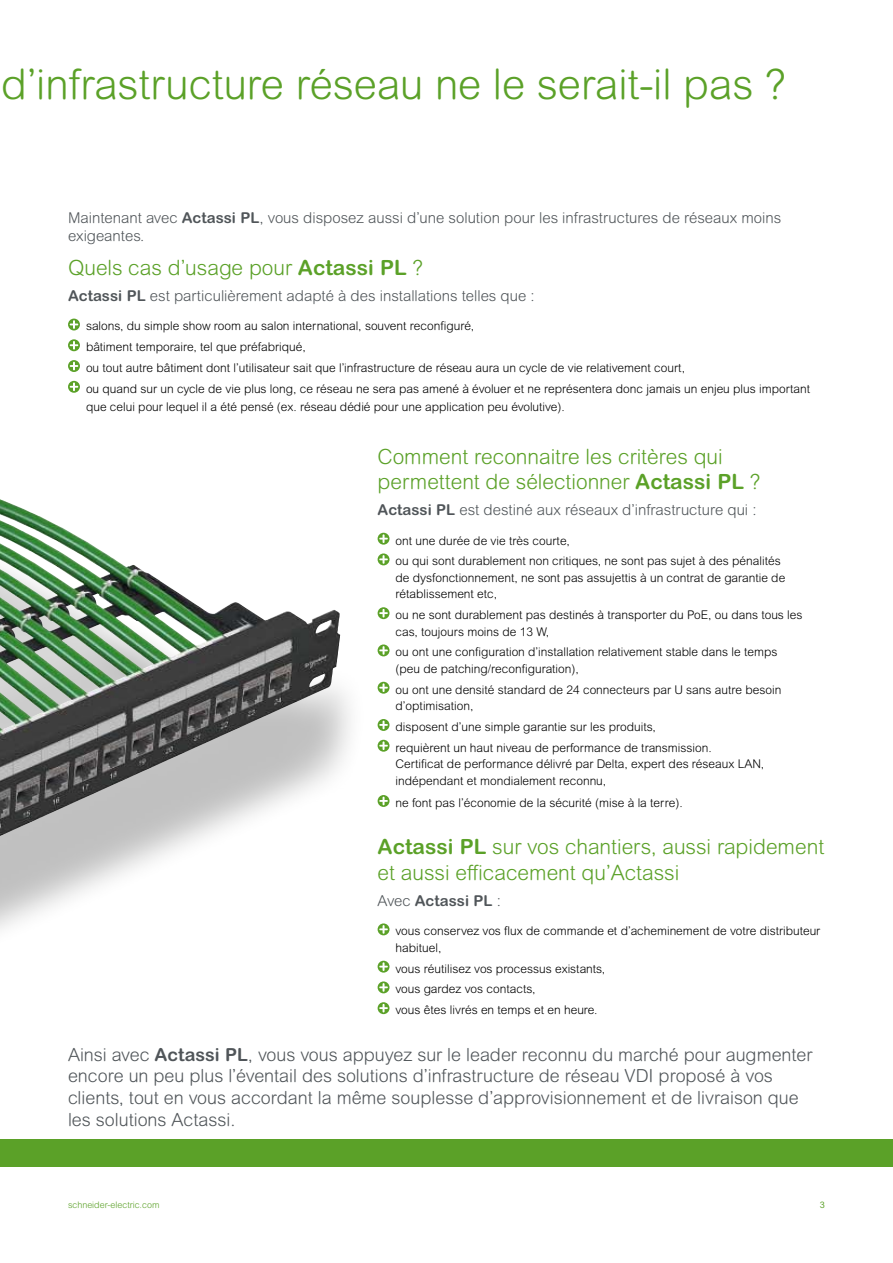
<style>
.page{position:relative;width:893px;height:1263px;background:#fff}
.page>*{position:absolute;margin:0;border:0;box-sizing:border-box;transform-origin:0 0}
.t1{font:300 42px "Arial Rounded MT Pro";color:#5ba128}
.t2{font:300 21px/25.2px "Arial Rounded MT Pro";color:#5ba128}
.t3{font:300 18px/21.6px "Arial Rounded MT Pro";color:#505559}
.t4{font:300 15px/18px "Arial Rounded MT Pro";color:#505559}
.t5{font:700 15px "Arial Rounded MT Pro";color:#505559}
.t6{font:300 12px/20.7px "Arial Rounded MT Pro";color:#000}
.t7{font:300 9px "Arial Rounded MT Std";color:#5ba128}
.t8{font:9px "Arial Rounded MT Std";color:#5ba128}
.s1{font-weight:700}
.s2{font-weight:300}
</style>
<div class="page">
<div style="left:0;top:539px;width:366px;height:598px;background:#000;opacity:.25"></div>
<img style="left:0;top:514px;width:110px;height:86px">
<div style="left:68px;top:319px;width:12px;height:11px;background:#5ba128;border-radius:50%"></div>
<svg style="left:70px;top:320px;width:8px;height:9px"></svg>
<svg style="left:68px;top:339px;width:12px;height:12px"></svg>
<svg style="left:70px;top:341px;width:8px;height:9px"></svg>
<svg style="left:68px;top:360px;width:12px;height:12px"></svg>
<svg style="left:70px;top:362px;width:8px;height:8px"></svg>
<svg style="left:68px;top:381px;width:12px;height:12px"></svg>
<svg style="left:70px;top:383px;width:8px;height:8px"></svg>
<svg style="left:378px;top:533px;width:11px;height:12px"></svg>
<svg style="left:379px;top:534px;width:9px;height:9px"></svg>
<svg style="left:378px;top:553px;width:11px;height:12px"></svg>
<svg style="left:379px;top:555px;width:9px;height:9px"></svg>
<svg style="left:378px;top:607px;width:11px;height:12px"></svg>
<svg style="left:379px;top:609px;width:9px;height:8px"></svg>
<svg style="left:378px;top:644px;width:11px;height:12px"></svg>
<svg style="left:379px;top:646px;width:9px;height:9px"></svg>
<svg style="left:378px;top:682px;width:11px;height:12px"></svg>
<svg style="left:379px;top:683px;width:9px;height:9px"></svg>
<div style="left:378px;top:719px;width:11px;height:12px;background:#5ba128;border-radius:50%"></div>
<svg style="left:379px;top:721px;width:9px;height:8px"></svg>
<svg style="left:378px;top:740px;width:11px;height:12px"></svg>
<svg style="left:379px;top:741px;width:9px;height:9px"></svg>
<div style="left:378px;top:795px;width:11px;height:12px;background:#5ba128;border-radius:50%"></div>
<svg style="left:379px;top:797px;width:9px;height:8px"></svg>
<svg style="left:378px;top:923px;width:11px;height:12px"></svg>
<svg style="left:379px;top:925px;width:9px;height:9px"></svg>
<svg style="left:378px;top:961px;width:11px;height:12px"></svg>
<svg style="left:379px;top:962px;width:9px;height:9px"></svg>
<svg style="left:378px;top:981px;width:11px;height:12px"></svg>
<svg style="left:379px;top:983px;width:9px;height:9px"></svg>
<svg style="left:378px;top:1002px;width:11px;height:12px"></svg>
<svg style="left:379px;top:1004px;width:9px;height:8px"></svg>
<div style="left:0;top:1140px;width:893px;height:27px;background:#5ba128"></div>
<h1 class="t1" style="left:1px;top:60px;width:786px">d’infrastructure réseau ne le serait-il pas ?</h1>
<p class="t4" style="left:68px;top:209px;width:715px">Maintenant avec <span class="s1">Actassi PL</span>, vous disposez aussi d’une solution pour les infrastructures de réseaux moins exigeantes.</p>
<h2 class="t2" style="left:68px;top:256px;width:357px">Quels cas d’usage pour <span class="s1">Actassi PL</span> ?</h2>
<p class="t4" style="left:68px;top:288px;width:468px"><span class="s1">Actassi PL</span> est particulièrement adapté à des installations telles que :</p>
<p class="t6" style="left:86px;top:316px;width:726px">salons, du simple show room au salon international, souvent reconfiguré,<br>bâtiment temporaire, tel que préfabriqué,<br>ou tout autre bâtiment dont l’utilisateur sait que l’infrastructure de réseau aura un cycle de vie relativement court,<br>ou quand sur un cycle de vie plus long, ce réseau ne sera pas amené à évoluer et ne représentera donc jamais un enjeu plus important</p>
<p class="t6" style="left:86px;top:397px;width:480px">que celui pour lequel il a été pensé (ex. réseau dédié pour une application peu évolutive).</p>
<h2 class="t2" style="left:378px;top:445px;width:384px">Comment reconnaitre les critères qui permettent de sélectionner <span class="s1">Actassi PL</span> ?</h2>
<p class="t4" style="left:378px;top:502px;width:380px"><span class="s1">Actassi PL</span> est destiné aux réseaux d’infrastructure qui :</p>
<p class="t6" style="left:396px;top:531px;width:387px">ont une durée de vie très courte,<br>ou qui sont durablement non critiques, ne sont pas sujet à des pénalités</p>
<p class="t6" style="left:396px;top:570px;width:391px;line-height:16.5px">de dysfonctionnement, ne sont pas assujettis à un contrat de garantie de rétablissement etc,</p>
<p class="t6" style="left:396px;top:607px;width:408px;line-height:16.5px">ou ne sont durablement pas destinés à transporter du PoE, ou dans tous les cas, toujours moins de 13 W,</p>
<p class="t6" style="left:396px;top:644px;width:383px;line-height:16.5px">ou ont une configuration d’installation relativement stable dans le temps (peu de patching/reconfiguration),</p>
<p class="t6" style="left:396px;top:682px;width:387px;line-height:16.5px">ou ont une densité standard de 24 connecteurs par U sans autre besoin d’optimisation,</p>
<p class="t6" style="left:396px;top:717px;width:318px">disposent d’une simple garantie sur les produits, requièrent un haut niveau de performance de transmission.</p>
<p class="t6" style="left:396px;top:756px;width:370px;line-height:16.5px">Certificat de performance délivré par Delta, expert des réseaux LAN, indépendant et mondialement reconnu,</p>
<p class="t6" style="left:396px;top:793px;width:289px">ne font pas l’économie de la sécurité (mise à la terre).</p>
<h2 class="t2" style="left:378px;top:835px;width:448px"><span class="s1">Actassi PL</span> sur vos chantiers, aussi rapidement et aussi efficacement qu’Actassi</h2>
<p class="t5" style="left:378px;top:892px;width:125px"><span class="s2">Avec</span> Actassi PL <span class="s2">:</span></p>
<p class="t6" style="left:396px;top:923px;width:426px;line-height:16.5px">vous conservez vos flux de commande et d’acheminement de votre distributeur habituel,</p>
<p class="t6" style="left:396px;top:958px;width:211px">vous réutilisez vos processus existants, vous gardez vos contacts,<br>vous êtes livrés en temps et en heure.</p>
<p class="t3" style="left:68px;top:1044px;width:746px">Ainsi avec <span class="s1">Actassi PL</span>, vous vous appuyez sur le leader reconnu du marché pour augmenter encore un peu plus l’éventail des solutions d’infrastructure de réseau VDI proposé à vos clients, tout en vous accordant la même souplesse d’approvisionnement et de livraison que les solutions Actassi.</p>
<p class="t7" style="left:68px;top:1199px;width:93px">schneider-electric.com</p>
<p class="t8" style="left:820px;top:1199px;width:7px">3</p>
</div>
